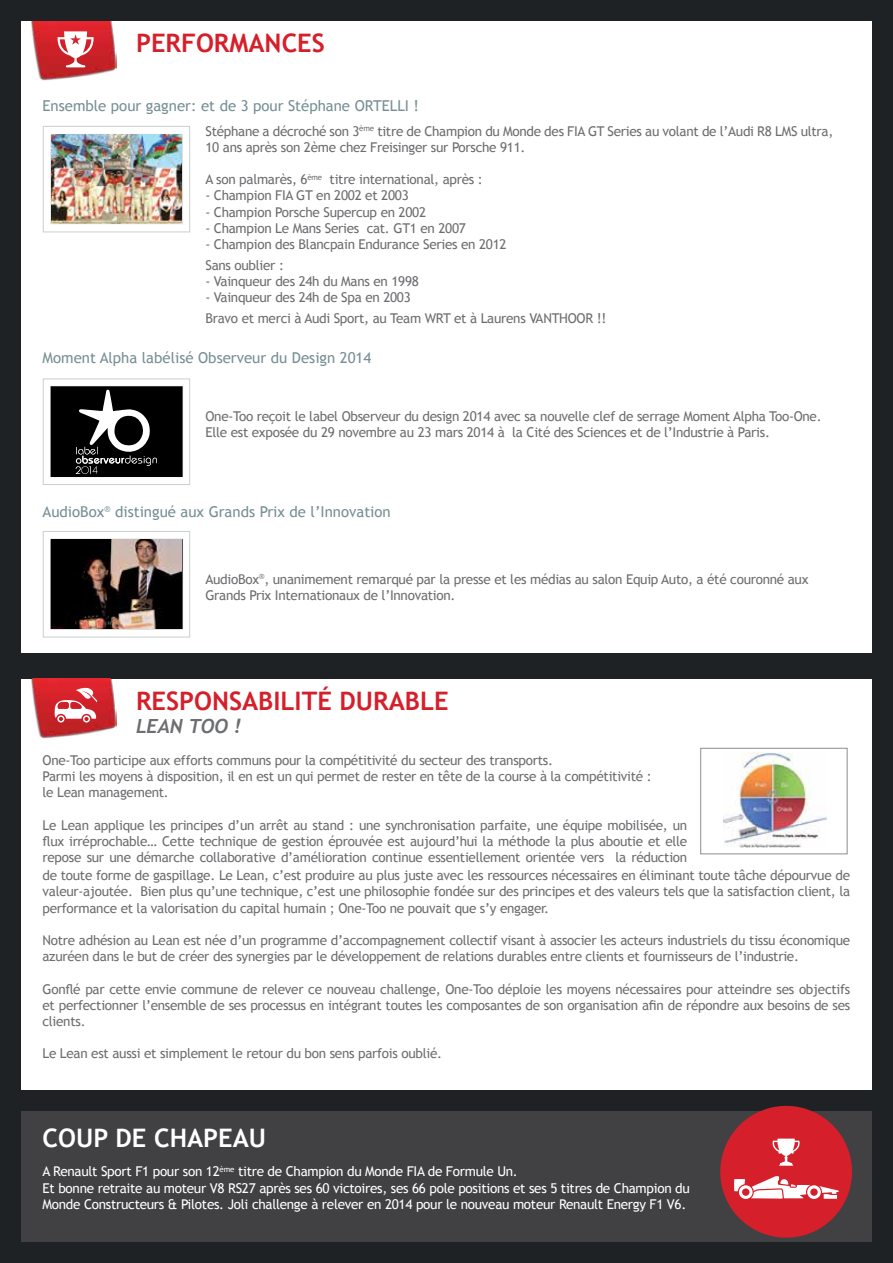
<style>
.page{position:relative;width:893px;height:1263px;background:#1f2225}
.page>*{position:absolute;margin:0;border:0;box-sizing:border-box;transform-origin:0 0}
.t1{font:700 25.5px "Trebuchet MS";color:#d51f2a}
.t2{font:700 25.5px "Trebuchet MS";color:#fff}
.t3{font:italic 700 19.5px "Trebuchet";color:#6d6e71}
.t4{font:15px "Trebuchet MS";color:#768f95}
.t5{font:13.5px/16.2px "Trebuchet MS";letter-spacing:-.02em;color:#6d6e71}
.t6{font:13.5px/16.2px "Trebuchet MS";letter-spacing:-.02em;color:#fff}
</style>
<div class="page">
<div style="left:21px;top:1111px;width:851px;height:131px;background:#414042"></div>
<div style="left:21px;top:21px;width:851px;height:631px;background:#fff"></div>
<div style="left:21px;top:679px;width:851px;height:410px;background:#fff"></div>
<img style="left:32px;top:21px;width:84px;height:60px">
<svg style="left:58px;top:31px;width:36px;height:36px"></svg>
<svg style="left:42px;top:126px;width:149px;height:107px"></svg>
<div style="left:43px;top:126px;width:147px;height:106px;border:1px solid #cbcece"></div>
<img style="left:52px;top:135px;width:130px;height:88px">
<div style="left:40px;top:376px;width:151px;height:109px;background:linear-gradient(to bottom,#f2f3f3,#f2f3f3)"></div>
<svg style="left:43px;top:378px;width:147px;height:105px"></svg>
<div style="left:43px;top:379px;width:147px;height:106px;border:1px solid #cbcece"></div>
<svg style="left:42px;top:531px;width:149px;height:107px"></svg>
<div style="left:43px;top:531px;width:147px;height:106px;border:1px solid #cbcece"></div>
<svg style="left:700px;top:747px;width:148px;height:108px"></svg>
<div style="left:700px;top:748px;width:147px;height:106px;background:#fff;border:1px solid #8b8e8f"></div>
<img style="left:724px;top:753px;width:102px;height:95px">
<img style="left:32px;top:679px;width:84px;height:59px">
<svg style="left:54px;top:687px;width:43px;height:35px"></svg>
<svg style="left:720px;top:1105px;width:132px;height:133px"></svg>
<img style="left:52px;top:540px;width:130px;height:88px">
<h1 class="t1" style="left:136px;top:27px;width:188px">PERFORMANCES</h1>
<p class="t4" style="left:43px;top:96px;width:378px">Ensemble pour gagner: et de 3 pour Stéphane ORTELLI !</p>
<p class="t5" style="left:205px;top:123px;width:629px">Stéphane a décroché son 3<sup>ème</sup> titre de Champion du Monde des FIA GT Series au volant de l’Audi R8 LMS ultra,<br>10 ans après son 2ème chez Freisinger sur Porsche 911.</p>
<p class="t5" style="left:205px;top:171px;width:279px">A son palmarès, 6<sup>ème</sup> titre international, après :</p>
<p class="t5" style="left:205px;top:188px;width:205px">- Champion FIA GT en 2002 et 2003</p>
<p class="t5" style="left:205px;top:204px;width:222px">- Champion Porsche Supercup en 2002</p>
<p class="t5" style="left:205px;top:220px;width:262px">- Champion Le Mans Series cat. GT1 en 2007</p>
<p class="t5" style="left:205px;top:234px;width:303px;line-height:21px">- Champion des Blancpain Endurance Series en 2012<br>Sans oublier :</p>
<p class="t5" style="left:205px;top:273px;width:215px">- Vainqueur des 24h du Mans en 1998</p>
<p class="t5" style="left:205px;top:287px;width:403px;line-height:21px">- Vainqueur des 24h de Spa en 2003<br>Bravo et merci à Audi Sport, au Team WRT et à Laurens VANTHOOR !!</p>
<p class="t4" style="left:43px;top:349px;width:330px">Moment Alpha labélisé Observeur du Design 2014</p>
<p class="t5" style="left:205px;top:408px;width:618px">One-Too reçoit le label Observeur du design 2014 avec sa nouvelle clef de serrage Moment Alpha Too-One.<br>Elle est exposée du 29 novembre au 23 mars 2014 à la Cité des Sciences et de l’Industrie à Paris.</p>
<p class="t4" style="left:43px;top:503px;width:350px">AudioBox<sup>®</sup> distingué aux Grands Prix de l’Innovation</p>
<p class="t5" style="left:205px;top:571px;width:605px">AudioBox<sup>®</sup>, unanimement remarqué par la presse et les médias au salon Equip Auto, a été couronné aux<br>Grands Prix Internationaux de l’Innovation.</p>
<h1 class="t1" style="left:136px;top:685px;width:314px">RESPONSABILITÉ DURABLE</h1>
<h2 class="t3" style="left:136px;top:714px;width:107px">LEAN TOO !</h2>
<p class="t5" style="left:43px;top:752px;width:611px">One-Too participe aux efforts communs pour la compétitivité du secteur des transports.<br>Parmi les moyens à disposition, il en est un qui permet de rester en tête de la course à la compétitivité : le Lean management.</p>
<p class="t5" style="left:43px;top:817px;width:646px;text-align:justify">Le Lean applique les principes d’un arrêt au stand : une synchronisation parfaite, une équipe mobilisée, un flux irréprochable… Cette technique de gestion éprouvée est aujourd’hui la méthode la plus aboutie et elle repose sur une démarche collaborative d’amélioration continue essentiellement orientée vers la réduction</p>
<p class="t5" style="left:43px;top:867px;width:809px;text-align:justify">de toute forme de gaspillage. Le Lean, c’est produire au plus juste avec les ressources nécessaires en éliminant toute tâche dépourvue de valeur-ajoutée. Bien plus qu’une technique, c’est une philosophie fondée sur des principes et des valeurs tels que la satisfaction client, la performance et la valorisation du capital humain ; One-Too ne pouvait que s’y engager.</p>
<p class="t5" style="left:43px;top:932px;width:809px">Notre adhésion au Lean est née d’un programme d’accompagnement collectif visant à associer les acteurs industriels du tissu économique azuréen dans le but de créer des synergies par le développement de relations durables entre clients et fournisseurs de l’industrie.</p>
<p class="t5" style="left:43px;top:981px;width:809px;text-align:justify">Gonflé par cette envie commune de relever ce nouveau challenge, One-Too déploie les moyens nécessaires pour atteindre ses objectifs et perfectionner l’ensemble de ses processus en intégrant toutes les composantes de son organisation afin de répondre aux besoins de ses clients.</p>
<p class="t5" style="left:43px;top:1045px;width:401px">Le Lean est aussi et simplement le retour du bon sens parfois oublié.</p>
<h1 class="t2" style="left:43px;top:1122px;width:225px">COUP DE CHAPEAU</h1>
<p class="t6" style="left:43px;top:1163px;width:649px">A Renault Sport F1 pour son 12<sup>ème</sup> titre de Champion du Monde FIA de Formule Un.<br>Et bonne retraite au moteur V8 RS27 après ses 60 victoires, ses 66 pole positions et ses 5 titres de Champion du<br>Monde Constructeurs &amp; Pilotes. Joli challenge à relever en 2014 pour le nouveau moteur Renault Energy F1 V6.</p>
</div>
